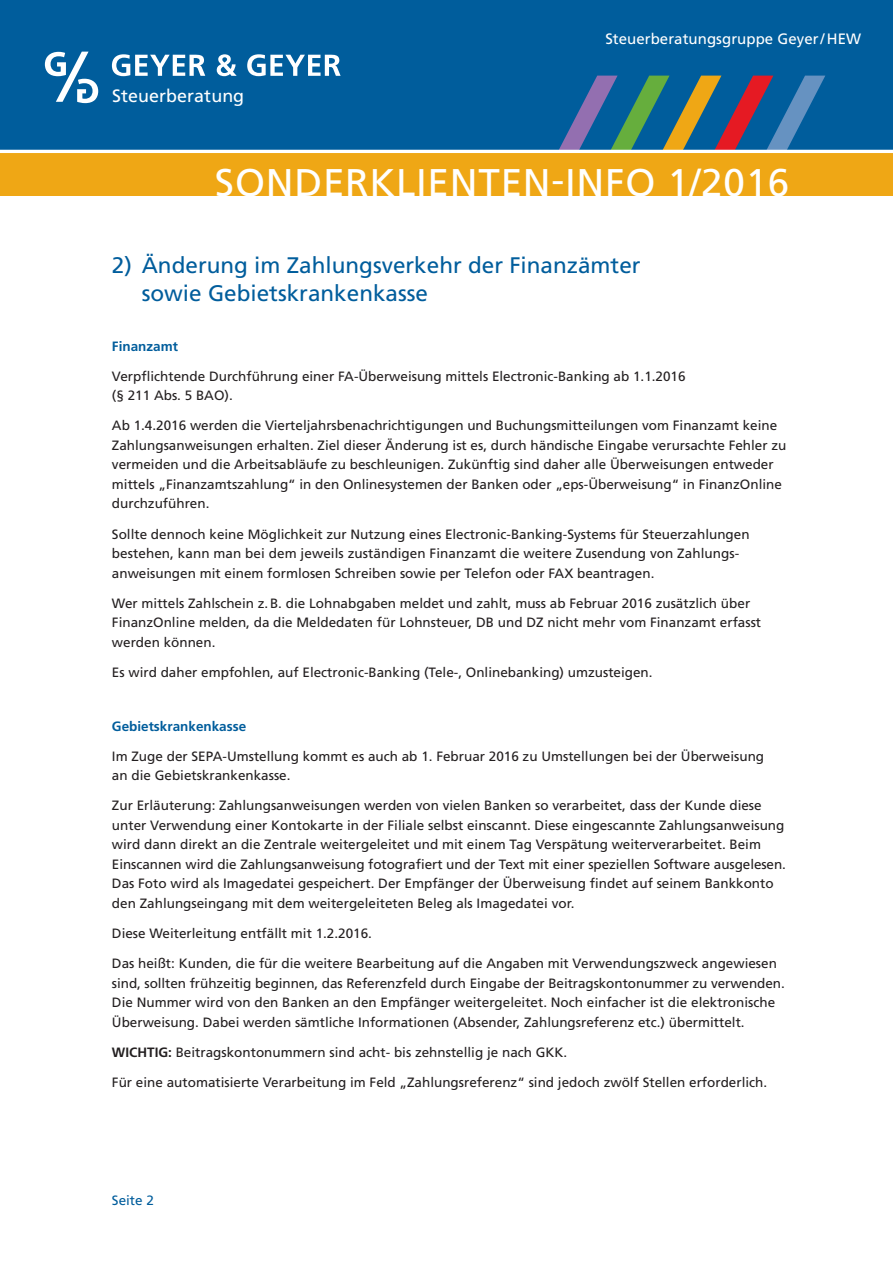
<style>
.page{position:relative;width:893px;height:1263px;background:#fff}
.page>*{position:absolute;margin:0;border:0;box-sizing:border-box;transform-origin:0 0}
.t1{font:38.55px "Frutiger";letter-spacing:.02em;color:#fff}
.t2{font:22.5px/28.5px "Frutiger";color:#005d9c}
.t3{font:17.85px "Frutiger";letter-spacing:.005em;color:#fff}
.t4{font:15px "Frutiger";letter-spacing:.005em;color:#fff}
.t5{font:13.5px/19.5px "Frutiger";color:#231f20}
.t6{font:700 13.5px "Frutiger";color:#005d9c}
.t7{font:13.5px "Frutiger";color:#005d9c}
.s1{font-weight:700}
</style>
<div class="page">
<div style="left:0;top:151px;width:893px;height:45px;background:#efa715"></div>
<div style="left:0;top:0;width:893px;height:151px;background:#005d9c"></div>
<svg style="left:558px;top:76px;width:267px;height:74px"></svg>
<svg style="left:45px;top:52px;width:53px;height:51px"></svg>
<svg style="left:112px;top:54px;width:93px;height:22px"></svg>
<svg style="left:217px;top:54px;width:20px;height:22px"></svg>
<svg style="left:247px;top:54px;width:94px;height:22px"></svg>
<hr style="left:0;top:150px;width:893px;height:3px;background:#fff">
<h3 class="t3" style="left:112px;top:85px;width:133px">Steuerberatung</h3>
<p class="t4" style="left:605px;top:30px;width:257px">Steuerberatungsgruppe Geyer/HEW</p>
<h1 class="t1" style="left:215px;top:160px;width:27px">sonder</h1>
<h1 class="t1" style="left:370px;top:160px;width:49px">Klienten</h1>
<h1 class="t1" style="left:551px;top:160px;width:46px">-Info</h1>
<h1 class="t1" style="left:668px;top:160px;width:123px">1/2016</h1>
<h2 class="t2" style="left:142px;top:250px;width:500px;text-indent:-30px">2) Änderung im Zahlungsverkehr der Finanzämter sowie Gebietskrankenkasse</h2>
<p class="t6" style="left:112px;top:338px;width:68px">Finanzamt</p>
<p class="t5" style="left:112px;top:366px;width:575px">Verpflichtende Durchführung einer FA-Überweisung mittels Electronic-Banking ab 1.1.2016 (§ 211 Abs. 5 BAO).</p>
<p class="t5" style="left:112px;top:416px;width:676px">Ab 1.4.2016 werden die Vierteljahrsbenachrichtigungen und Buchungsmitteilungen vom Finanzamt keine Zahlungsanweisungen erhalten. Ziel dieser Änderung ist es, durch händische Eingabe verursachte Fehler zu vermeiden und die Arbeitsabläufe zu beschleunigen. Zukünftig sind daher alle Überweisungen entweder mittels „Finanzamtszahlung“ in den Onlinesystemen der Banken oder „eps-Überweisung“ in FinanzOnline durchzuführen.</p>
<p class="t5" style="left:112px;top:524px;width:639px">Sollte dennoch keine Möglichkeit zur Nutzung eines Electronic-Banking-Systems für Steuerzahlungen bestehen, kann man bei dem jeweils zuständigen Finanzamt die weitere Zusendung von Zahlungs&shy;anweisungen mit einem formlosen Schreiben sowie per Telefon oder FAX beantragen.</p>
<p class="t5" style="left:112px;top:593px;width:651px">Wer mittels Zahlschein z.B. die Lohnabgaben meldet und zahlt, muss ab Februar 2016 zusätzlich über<br>FinanzOnline melden, da die Meldedaten für Lohnsteuer, DB und DZ nicht mehr vom Finanzamt erfasst werden können.</p>
<p class="t5" style="left:112px;top:662px;width:542px">Es wird daher empfohlen, auf Electronic-Banking (Tele-, Onlinebanking) umzusteigen.</p>
<p class="t6" style="left:112px;top:718px;width:136px">Gebietskrankenkasse</p>
<p class="t5" style="left:112px;top:746px;width:654px">Im Zuge der SEPA-Umstellung kommt es auch ab 1. Februar 2016 zu Umstellungen bei der Überweisung an die Gebietskrankenkasse.</p>
<p class="t5" style="left:112px;top:796px;width:675px">Zur Erläuterung: Zahlungsanweisungen werden von vielen Banken so verarbeitet, dass der Kunde diese unter Verwendung einer Kontokarte in der Filiale selbst einscannt. Diese eingescannte Zahlungsanweisung wird dann direkt an die Zentrale weitergeleitet und mit einem Tag Verspätung weiterverarbeitet. Beim Einscannen wird die Zahlungsanweisung fotografiert und der Text mit einer speziellen Software ausgelesen.<br>Das Foto wird als Imagedatei gespeichert. Der Empfänger der Überweisung findet auf seinem Bankkonto den Zahlungseingang mit dem weitergeleiteten Beleg als Imagedatei vor.</p>
<p class="t5" style="left:112px;top:923px;width:261px">Diese Weiterleitung entfällt mit 1.2.2016.</p>
<p class="t5" style="left:112px;top:954px;width:674px">Das heißt: Kunden, die für die weitere Bearbeitung auf die Angaben mit Verwendungszweck angewiesen sind, sollten frühzeitig beginnen, das Referenzfeld durch Eingabe der Beitragskontonummer zu verwenden.<br>Die Nummer wird von den Banken an den Empfänger weitergeleitet. Noch einfacher ist die elektronische Überweisung. Dabei werden sämtliche Informationen (Absender, Zahlungsreferenz etc.) übermittelt.</p>
<p class="t5" style="left:112px;top:1042px;width:457px"><span class="s1">Wichtig:</span> Beitragskontonummern sind acht- bis zehnstellig je nach GKK.</p>
<p class="t5" style="left:112px;top:1072px;width:657px">Für eine automatisierte Verarbeitung im Feld „Zahlungsreferenz“ sind jedoch zwölf Stellen erforderlich.</p>
<p class="t7" style="left:112px;top:1193px;width:44px">Seite 2</p>
</div>
